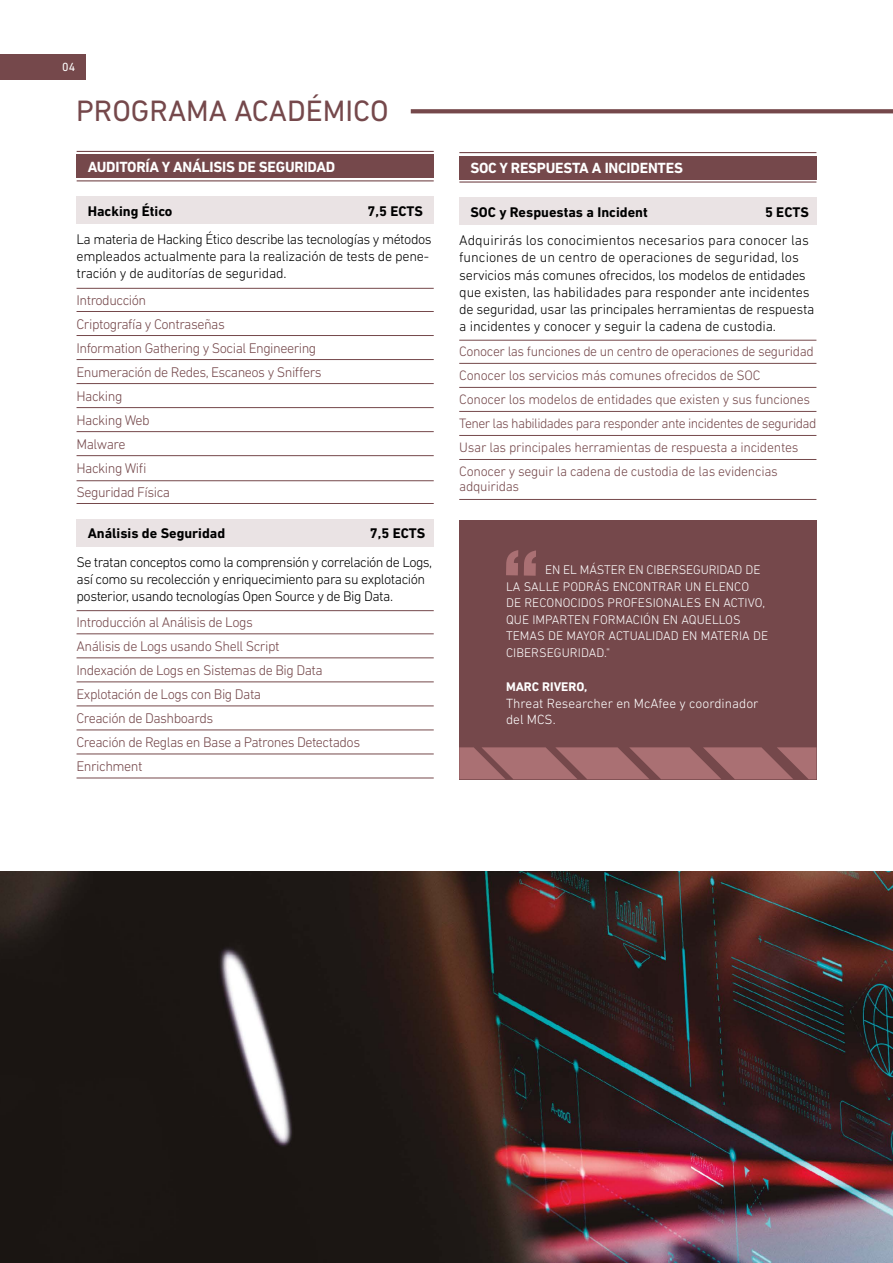
<style>
.page{position:relative;width:893px;height:1263px;background:#fff}
.page>*{position:absolute;margin:0;border:0;box-sizing:border-box;transform-origin:0 0}
.t1{font:30px "DIN Next LT Pro";color:#75484b}
.t2{font:700 15px "DIN Next LT Pro";letter-spacing:-.015em;color:#fff}
.t3{font:300 14.25px/17.1px "DIN Next LT Pro";letter-spacing:-.02em;color:#000}
.t4{font:300 14.25px/24px "DIN Next LT Pro";letter-spacing:-.035em;color:#75484b}
.t5{font:700 14.25px "DIN Next LT Pro";color:#000}
.t6{font:300 13.8px/24px "DIN Next LT Pro";letter-spacing:-.02em;color:#75484b}
.t7{font:300 13.5px/16.2px "DIN Next LT Pro";color:#fff}
.t8{font:300 12.75px/16.5px "DIN Next LT Pro";letter-spacing:.005em;color:#fff}
.t9{font:700 12.75px "DIN Next LT Pro";color:#fff}
.t10{font:12px "DIN Next LT Pro";color:#fff}
</style>
<div class="page">
<div style="left:0;top:54px;width:86px;height:25px;background:#75484b"></div>
<svg style="left:411px;top:109px;width:482px;height:4px;background:#7b5052"></svg>
<div style="left:459px;top:198px;width:357px;height:27px;background:#eae3e4"></div>
<div style="left:459px;top:156px;width:357px;height:23px;background:#75484b"></div>
<hr style="left:459px;top:152px;width:357px;height:1px;background:#75484b">
<hr style="left:459px;top:181px;width:357px;height:2px;background:#75484b">
<hr style="left:459px;top:363px;width:357px;height:1px;background:#75484b">
<hr style="left:459px;top:340px;width:357px;height:1px;background:#75484b">
<hr style="left:459px;top:411px;width:357px;height:1px;background:#75484b">
<hr style="left:459px;top:387px;width:357px;height:1px;background:#75484b">
<hr style="left:459px;top:435px;width:357px;height:1px;background:#75484b">
<hr style="left:459px;top:459px;width:357px;height:1px;background:#75484b">
<hr style="left:459px;top:499px;width:357px;height:1px;background:#75484b">
<div style="left:77px;top:196px;width:357px;height:28px;background:#eae3e4"></div>
<div style="left:77px;top:519px;width:357px;height:27px;background:#eae3e4"></div>
<div style="left:77px;top:155px;width:357px;height:23px;background:#75484b"></div>
<hr style="left:77px;top:151px;width:357px;height:1px;background:#75484b">
<hr style="left:77px;top:180px;width:357px;height:1px;background:#75484b">
<hr style="left:77px;top:311px;width:357px;height:1px;background:#75484b">
<hr style="left:77px;top:634px;width:357px;height:1px;background:#75484b">
<hr style="left:77px;top:288px;width:357px;height:1px;background:#75484b">
<hr style="left:77px;top:610px;width:357px;height:1px;background:#75484b">
<hr style="left:77px;top:503px;width:357px;height:1px;background:#75484b">
<hr style="left:77px;top:359px;width:357px;height:1px;background:#75484b">
<hr style="left:77px;top:682px;width:357px;height:1px;background:#75484b">
<hr style="left:77px;top:335px;width:357px;height:1px;background:#75484b">
<hr style="left:77px;top:658px;width:357px;height:1px;background:#75484b">
<hr style="left:77px;top:383px;width:357px;height:1px;background:#75484b">
<hr style="left:77px;top:706px;width:357px;height:1px;background:#75484b">
<hr style="left:77px;top:407px;width:357px;height:1px;background:#75484b">
<hr style="left:77px;top:730px;width:357px;height:1px;background:#75484b">
<hr style="left:77px;top:431px;width:357px;height:1px;background:#75484b">
<hr style="left:77px;top:754px;width:357px;height:1px;background:#75484b">
<hr style="left:77px;top:455px;width:357px;height:1px;background:#75484b">
<hr style="left:77px;top:778px;width:357px;height:1px;background:#75484b">
<hr style="left:77px;top:480px;width:357px;height:1px;background:#75484b">
<div style="left:459px;top:520px;width:357px;height:259px;background:#75484b"></div>
<svg style="left:506px;top:550px;width:30px;height:26px"></svg>
<svg style="left:459px;top:747px;width:357px;height:32px;background:#a1696c"></svg>
<img style="left:0;top:872px;width:893px;height:391px">
<p class="t10" style="left:62px;top:60px;width:15px">04</p>
<h1 class="t1" style="left:76px;top:94px;width:314px">PROGRAMA ACADÉMICO</h1>
<p class="t2" style="left:88px;top:158px;width:249px">AUDITORÍA Y ANÁLISIS DE SEGURIDAD</p>
<p class="t5" style="left:88px;top:202px;width:86px">Hacking Ético</p>
<p class="t5" style="left:368px;top:202px;width:57px">7,5 ECTS</p>
<p class="t3" style="left:77px;top:231px;width:357px">La materia de Hacking Ético describe las tecnologías y métodos empleados actualmente para la realización de tests de pene&shy;tración y de auditorías de seguridad.</p>
<p class="t4" style="left:77px;top:288px;width:247px">Introducción<br>Criptografía y Contraseñas<br>Information Gathering y Social Engineering<br>Enumeración de Redes, Escaneos y Sniffers<br>Hacking<br>Hacking Web<br>Malware<br>Hacking Wifi<br>Seguridad Física</p>
<p class="t5" style="left:88px;top:525px;width:139px">Análisis de Seguridad</p>
<p class="t5" style="left:370px;top:525px;width:57px">7,5 ECTS</p>
<p class="t3" style="left:77px;top:553px;width:357px">Se tratan conceptos como la comprensión y correlación de Logs, así como su recolección y enriquecimiento para su explotación posterior, usando tecnologías Open Source y de Big Data.</p>
<p class="t4" style="left:77px;top:610px;width:285px">Introducción al Análisis de Logs<br>Análisis de Logs usando Shell Script<br>Indexación de Logs en Sistemas de Big Data<br>Explotación de Logs con Big Data<br>Creación de Dashboards<br>Creación de Reglas en Base a Patrones Detectados<br>Enrichment</p>
<p class="t2" style="left:470px;top:159px;width:214px">SOC Y RESPUESTA A INCIDENTES</p>
<p class="t5" style="left:470px;top:204px;width:179px">SOC y Respuestas a Incident</p>
<p class="t5" style="left:765px;top:204px;width:45px">5 ECTS</p>
<p class="t3" style="left:459px;top:232px;width:357px">Adquirirás los conocimientos necesarios para conocer las funciones de un centro de operaciones de seguridad, los servicios más comunes ofrecidos, los modelos de entidades que existen, las habilidades para responder ante incidentes de seguridad, usar las principales herramientas de respuesta a incidentes y conocer y seguir la cadena de custodia.</p>
<p class="t6" style="left:459px;top:339px;width:359px">Conocer las funciones de un centro de operaciones de seguridad Conocer los servicios más comunes ofrecidos de SOC<br>Conocer los modelos de entidades que existen y sus funciones Tener las habilidades para responder ante incidentes de seguridad Usar las principales herramientas de respuesta a incidentes Conocer y seguir la cadena de custodia de las evidencias</p>
<p class="t6" style="left:459px;top:474px;width:62px">adquiridas</p>
<p class="t8" style="left:506px;top:561px;width:264px;text-indent:39px">EN EL MÁSTER EN CIBERSEGURIDAD DE LA SALLE PODRÁS ENCONTRAR UN ELENCO<br>DE RECONOCIDOS PROFESIONALES EN ACTIVO, QUE IMPARTEN FORMACIÓN EN AQUELLOS TEMAS DE MAYOR ACTUALIDAD EN MATERIA DE CIBERSEGURIDAD."</p>
<p class="t9" style="left:506px;top:680px;width:83px">MARC RIVERO,</p>
<p class="t7" style="left:506px;top:695px;width:254px">Threat Researcher en McAfee y coordinador del MCS.</p>
</div>
